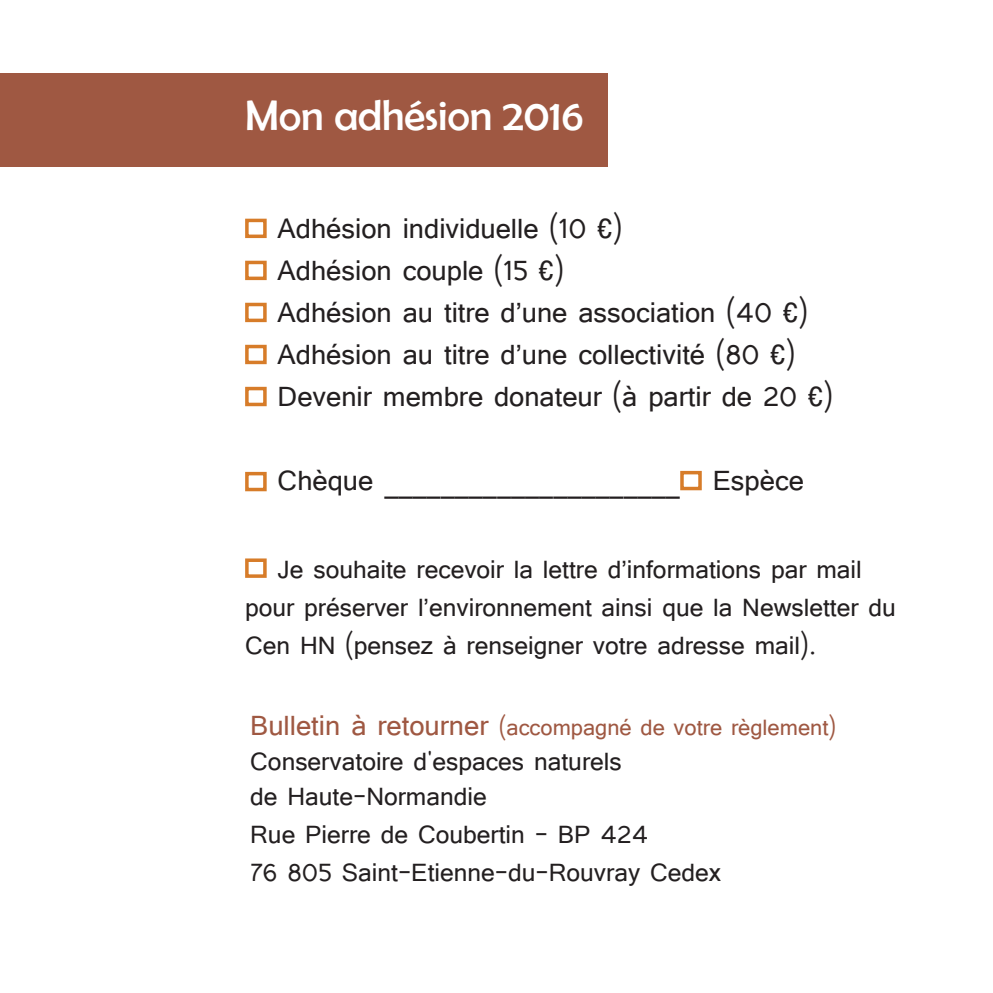
<style>
.page{position:relative;width:993px;height:993px;background:#fff}
.page>*{position:absolute;margin:0;border:0;box-sizing:border-box;transform-origin:0 0}
.t1{font:43.05px "Berlin Sans FB";color:#fff}
.t2{font:35px/42px "Tunga";color:#231f20}
.t3{font:31.5px/36.8px "Tunga";color:#231f20}
.t4{font:28px "Tunga";color:#9f5842}
.s1{font-size:35px}
</style>
<div class="page">
<div style="left:245px;top:218px;width:21px;height:20px;border:4px solid #d77c29"></div>
<div style="left:245px;top:260px;width:21px;height:20px;border:4px solid #d77c29"></div>
<div style="left:245px;top:302px;width:21px;height:20px;border:4px solid #d77c29"></div>
<div style="left:245px;top:344px;width:21px;height:20px;border:4px solid #d77c29"></div>
<div style="left:245px;top:386px;width:21px;height:20px;border:4px solid #d77c29"></div>
<div style="left:245px;top:471px;width:21px;height:20px;border:4px solid #d77c29"></div>
<div style="left:680px;top:470px;width:21px;height:20px;border:4px solid #d77c29"></div>
<div style="left:245px;top:558px;width:21px;height:19px;border:4px solid #d77c29"></div>
<div style="left:0;top:73px;width:607px;height:94px;background:#9f5842"></div>
<h1 class="t1" style="left:245px;top:92px;width:340px">Mon adhésion 2016</h1>
<p class="t2" style="left:277px;top:205px;width:556px">Adhésion individuelle (10 €)<br>Adhésion couple (15 €)<br>Adhésion au titre d’une association (40 €)<br>Adhésion au titre d’une collectivité (80 €)<br>Devenir membre donateur (à partir de 20 €)</p>
<p class="t2" style="left:277px;top:457px;width:527px">Chèque _____________________ Espèce</p>
<p class="t3" style="left:245px;top:548px;width:652px;line-height:37.8px;text-indent:32px">Je souhaite recevoir la lettre d’informations par mail pour préserver l’environnement ainsi que la Newsletter du<br>Cen HN (pensez à renseigner votre adresse mail).</p>
<p class="t4" style="left:250px;top:708px;width:587px"><span class="s1">Bulletin à retourner</span> (accompagné de votre règlement)</p>
<p class="t3" style="left:250px;top:740px;width:472px">Conservatoire d'espaces naturels<br>de Haute-Normandie<br>Rue Pierre de Coubertin - BP 424<br>76 805 Saint-Etienne-du-Rouvray Cedex</p>
</div>
